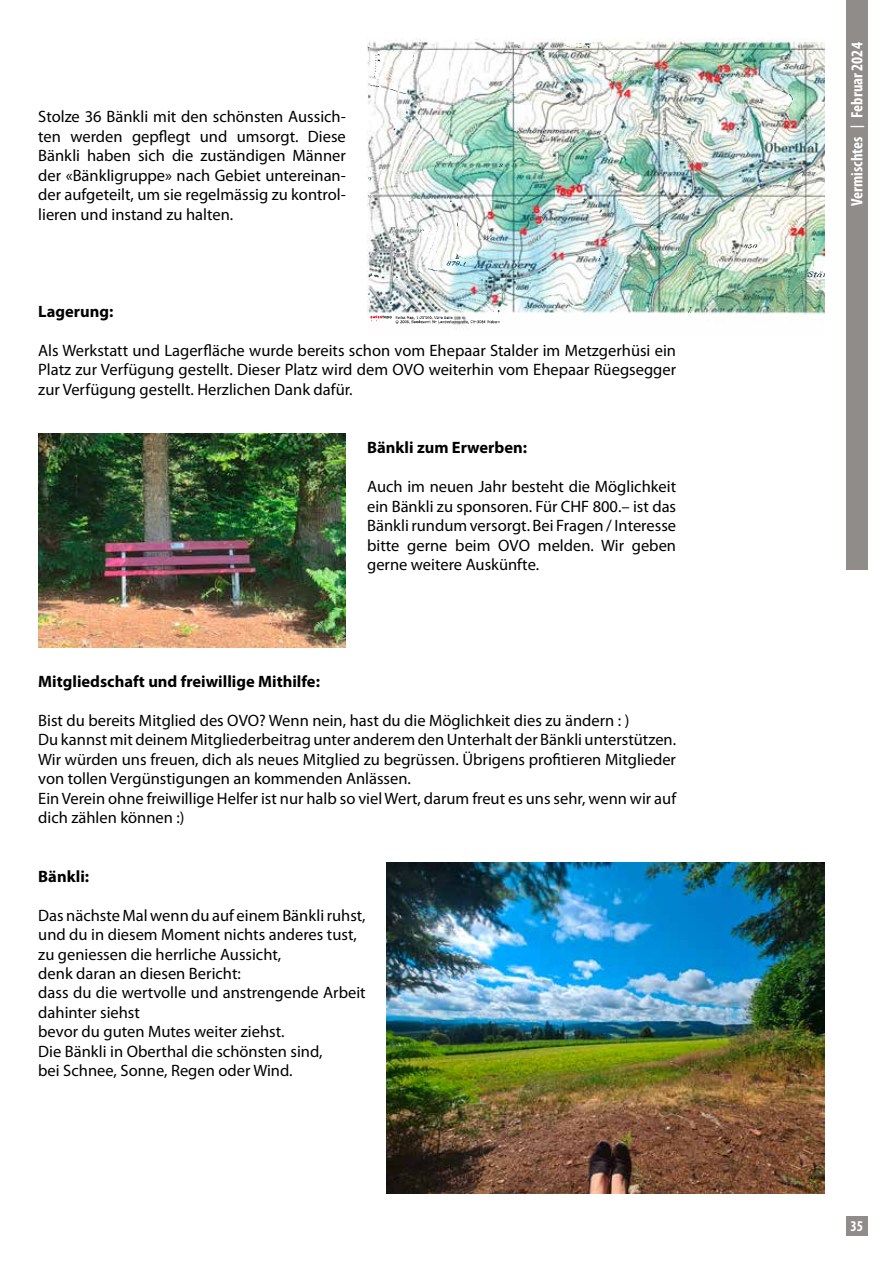
<style>
.page{position:relative;width:893px;height:1263px;background:#fff}
.page>*{position:absolute;margin:0;border:0;box-sizing:border-box;transform-origin:0 0}
.t1{font:16.5px/19.5px "Myriad Pro";color:#000;text-align:justify}
.t2{font:700 16.5px "Myriad Pro";color:#000}
.t3{font:700 condensed 16.5px "Myriad Pro";color:#fff}
.t4{font:700 condensed 15px "Myriad Pro";color:#fff}
.s1{font-size:13.5px}
</style>
<div class="page">
<div style="left:846px;top:1216px;width:21px;height:19px;background:#8f8c89"></div>
<div style="left:846px;top:0;width:21px;height:570px;background:#8f8c89"></div>
<img style="left:38px;top:434px;width:308px;height:214px">
<img style="left:387px;top:862px;width:438px;height:331px">
<img style="left:367px;top:38px;width:458px;height:288px">
<img style="left:369px;top:278px;width:423px;height:35px">
<img style="left:368px;top:43px;width:445px;height:211px">
<img style="left:377px;top:55px;width:7px;height:27px">
<img style="left:397px;top:112px;width:242px;height:199px">
<img style="left:389px;top:256px;width:212px;height:47px">
<img style="left:564px;top:43px;width:27px;height:5px">
<svg style="left:488px;top:307px;width:12px;height:5px"></svg>
<img style="left:546px;top:100px;width:279px;height:197px">
<img style="left:808px;top:268px;width:17px;height:10px">
<img style="left:443px;top:70px;width:268px;height:223px">
<img style="left:370px;top:315px;width:129px;height:9px">
<p class="t1" style="left:38px;top:107px;width:309px">Stolze 36 Bänkli mit den schönsten Aussich-</p>
<p class="t1" style="left:38px;top:126px;width:309px">ten werden gepflegt und umsorgt. Diese Bänkli haben sich die zuständigen Männer der «Bänkligruppe» nach Gebiet untereinan&shy;der aufgeteilt, um sie regelmässig zu kontrol&shy;lieren und instand zu halten.</p>
<p class="t2" style="left:38px;top:301px;width:77px">Lagerung:</p>
<p class="t1" style="left:38px;top:340px;width:639px">Als Werkstatt und Lagerfläche wurde bereits schon vom Ehepaar Stalder im Metzgerhüsi ein Platz zur Verfügung gestellt. Dieser Platz wird dem OVO weiterhin vom Ehepaar Rüegsegger zur Verfügung gestellt. Herzlichen Dank dafür.</p>
<p class="t2" style="left:367px;top:437px;width:161px">Bänkli zum Erwerben:</p>
<p class="t1" style="left:367px;top:477px;width:311px">Auch im neuen Jahr besteht die Möglichkeit ein Bänkli zu sponsoren. Für CHF 800.– ist das Bänkli rundum versorgt. Bei Fragen / Interesse bitte gerne beim OVO melden. Wir geben gerne weitere Auskünfte.</p>
<p class="t2" style="left:38px;top:671px;width:283px">Mitgliedschaft und freiwillige Mithilfe:</p>
<p class="t1" style="left:38px;top:710px;width:639px;text-align:left">Bist du bereits Mitglied des OVO? Wenn nein, hast du die Möglichkeit dies zu ändern : )<br>Du kannst mit deinem Mitgliederbeitrag unter anderem den Unterhalt der Bänkli unterstützen.<br>Wir würden uns freuen, dich als neues Mitglied zu begrüssen. Übrigens profitieren Mitglieder von tollen Vergünstigungen an kommenden Anlässen.<br>Ein Verein ohne freiwillige Helfer ist nur halb so viel Wert, darum freut es uns sehr, wenn wir auf dich zählen können :)</p>
<p class="t2" style="left:38px;top:865px;width:52px">Bänkli:</p>
<p class="t1" style="left:38px;top:905px;width:329px;text-align:left">Das nächste Mal wenn du auf einem Bänkli ruhst, und du in diesem Moment nichts anderes tust, zu geniessen die herrliche Aussicht,<br>denk daran an diesen Bericht:<br>dass du die wertvolle und anstrengende Arbeit dahinter siehst<br>bevor du guten Mutes weiter ziehst.<br>Die Bänkli in Oberthal die schönsten sind,<br>bei Schnee, Sonne, Regen oder Wind.</p>
<p class="t3" style="left:847px;top:118px;width:77px;rotate:-90deg">Februar 2024</p>
<p class="t3" style="left:847px;top:206px;width:82px;rotate:-90deg">Vermischtes <span class="s1">|</span></p>
<p class="t4" style="left:850px;top:1216px;width:14px">35</p>
</div>
